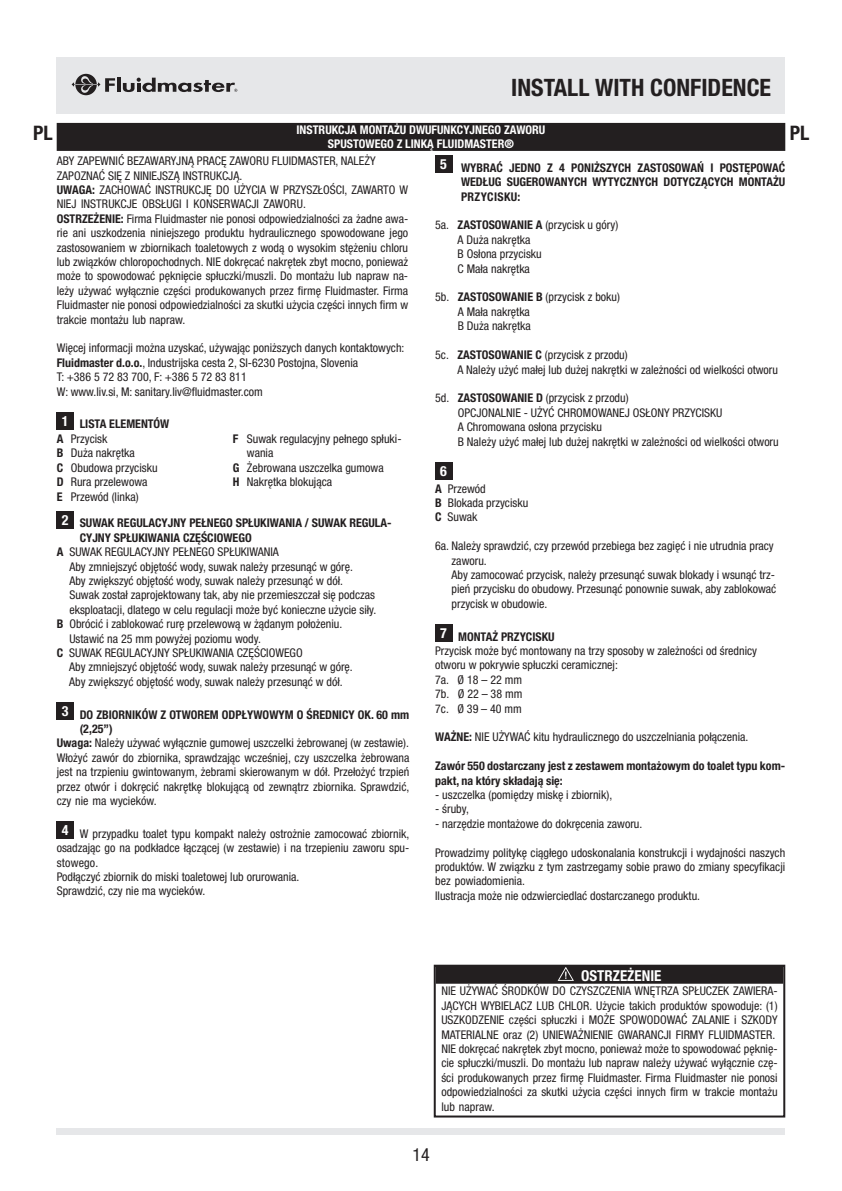
<style>
.page{position:relative;width:842px;height:1191px;background:#fff}
.page>*{position:absolute;margin:0;border:0;box-sizing:border-box;transform-origin:0 0}
.t1{font:700 condensed 24px "Helvetica Neue LT Pro";color:#231f20}
.t2{font:700 condensed 20px "Helvetica Neue LT Pro";color:#231f20}
.t3{font:condensed 18px "Helvetica Neue LT Pro";color:#231f20}
.t4{font:700 condensed 15px "Helvetica Neue LT Pro";color:#fff}
.t5{font:700 condensed 14px "Helvetica Neue LT Pro";color:#fff}
.t6{font:condensed 12px/14.4px "Helvetica Neue LT Pro";color:#231f20}
.t7{font:700 condensed 12px/14.4px "Helvetica Neue LT Pro";color:#231f20;text-align:justify}
.t8{font:700 condensed 12px/14.4px "Helvetica Neue LT Pro";color:#fff;text-align:center}
.s1{font-weight:700}
</style>
<div class="page">
<div style="left:57px;top:57px;width:728px;height:56px;background:#e6e7e9"></div>
<hr style="left:117px;top:78px;width:4px;height:14px;background:#231f20">
<svg style="left:123px;top:78px;width:114px;height:14px"></svg>
<svg style="left:72px;top:74px;width:43px;height:21px"></svg>
<div style="left:57px;top:1128px;width:728px;height:6px;background:#e6e7e9"></div>
<div style="left:57px;top:123px;width:728px;height:28px;background:#231f20"></div>
<div style="left:57px;top:511px;width:17px;height:17px;background:#231f20"></div>
<div style="left:57px;top:702px;width:17px;height:17px;background:#231f20"></div>
<div style="left:57px;top:822px;width:17px;height:17px;background:#231f20"></div>
<div style="left:435px;top:156px;width:17px;height:17px;background:#231f20"></div>
<div style="left:435px;top:462px;width:17px;height:17px;background:#231f20"></div>
<div style="left:435px;top:624px;width:17px;height:17px;background:#231f20"></div>
<div style="left:57px;top:412px;width:17px;height:17px;background:#231f20"></div>
<div style="left:436px;top:965px;width:347px;height:18px;background:#231f20"></div>
<svg style="left:558px;top:967px;width:16px;height:14px"></svg>
<div style="left:434px;top:964px;width:351px;height:153px;border:2px solid #231f20"></div>
<h1 class="t1" style="left:511px;top:73px;width:261px">INSTALL WITH CONFIDENCE</h1>
<p class="t8" style="left:297px;top:122px;width:250px">INSTRUKCJA MONTAŻU DWUFUNKCYJNEGO ZAWORU<br>SPUSTOWEGO Z LINKĄ FLUIDMASTER®</p>
<h2 class="t2" style="left:33px;top:120px;width:21px">PL</h2>
<h2 class="t2" style="left:790px;top:120px;width:21px">PL</h2>
<p class="t6" style="left:57px;top:154px;width:353px">ABY ZAPEWNIĆ BEZAWARYJNĄ PRACĘ ZAWORU FLUIDMASTER, NALEŻY ZAPOZNAĆ SIĘ Z NINIEJSZĄ INSTRUKCJĄ.<br><span class="s1">UWAGA:</span> ZACHOWAĆ INSTRUKCJĘ DO UŻYCIA W PRZYSZŁOŚCI, ZAWARTO W NIEJ INSTRUKCJE OBSŁUGI I KONSERWACJI ZAWORU.<br><span class="s1">OSTRZEŻENIE:</span> Firma Fluidmaster nie ponosi odpowiedzialności za żadne awa&shy;rie ani uszkodzenia niniejszego produktu hydraulicznego spowodowane jego zastosowaniem w zbiornikach toaletowych z wodą o wysokim stężeniu chloru lub związków chloropochodnych. NIE dokręcać nakrętek zbyt mocno, ponieważ może to spowodować pęknięcie spłuczki/muszli. Do montażu lub napraw na&shy;leży używać wyłącznie części produkowanych przez firmę Fluidmaster. Firma Fluidmaster nie ponosi odpowiedzialności za skutki użycia części innych firm w trakcie montażu lub napraw.</p>
<p class="t6" style="left:57px;top:341px;width:349px">Więcej informacji można uzyskać, używając poniższych danych kontaktowych:<br><span class="s1">Fluidmaster d.o.o.</span>, Industrijska cesta 2, SI-6230 Postojna, Slovenia<br>T: +386 5 72 83 700, F: +386 5 72 83 811<br>W: www.liv.si, M: sanitary.liv@fluidmaster.com</p>
<p class="t7" style="left:62px;top:416px;width:109px"><sup>1</sup> LISTA ELEMENTÓW</p>
<p class="t6" style="left:57px;top:431px;width:102px"><span class="s1">A</span> Przycisk<br><span class="s1">B</span> Duża nakrętka<br><span class="s1">C</span> Obudowa przycisku<br><span class="s1">D</span> Rura przelewowa<br><span class="s1">E</span> Przewód (linka)</p>
<p class="t6" style="left:233px;top:431px;width:170px"><span class="s1">F</span> Suwak regulacyjny pełnego spłuki-</p>
<p class="t6" style="left:247px;top:446px;width:28px">wania</p>
<p class="t6" style="left:233px;top:460px;width:153px"><span class="s1">G</span> Żebrowana uszczelka gumowa</p>
<p class="t6" style="left:233px;top:475px;width:101px"><span class="s1">H</span> Nakrętka blokująca</p>
<p class="t7" style="left:62px;top:516px;width:331px"><sup>2</sup> SUWAK REGULACYJNY PEŁNEGO SPŁUKIWANIA / SUWAK REGULA-</p>
<p class="t7" style="left:80px;top:530px;width:174px">CYJNY SPŁUKIWANIA CZĘŚCIOWEGO</p>
<p class="t6" style="left:57px;top:545px;width:224px"><span class="s1">A</span> SUWAK REGULACYJNY PEŁNEGO SPŁUKIWANIA</p>
<p class="t6" style="left:69px;top:559px;width:285px">Aby zmniejszyć objętość wody, suwak należy przesunąć w górę.</p>
<p class="t6" style="left:69px;top:573px;width:275px">Aby zwiększyć objętość wody, suwak należy przesunąć w dół.</p>
<p class="t6" style="left:69px;top:588px;width:307px">Suwak został zaprojektowany tak, aby nie przemieszczał się podczas</p>
<p class="t6" style="left:69px;top:602px;width:308px">eksploatacji, dlatego w celu regulacji może być konieczne użycie siły.</p>
<p class="t6" style="left:57px;top:617px;width:287px"><span class="s1">B</span> Obrócić i zablokować rurę przelewową w żądanym położeniu.</p>
<p class="t6" style="left:69px;top:631px;width:193px">Ustawić na 25 mm powyżej poziomu wody.</p>
<p class="t6" style="left:57px;top:645px;width:248px"><span class="s1">C</span> SUWAK REGULACYJNY SPŁUKIWANIA CZĘŚCIOWEGO</p>
<p class="t6" style="left:69px;top:660px;width:285px">Aby zmniejszyć objętość wody, suwak należy przesunąć w górę.</p>
<p class="t6" style="left:69px;top:674px;width:275px">Aby zwiększyć objętość wody, suwak należy przesunąć w dół.</p>
<p class="t7" style="left:62px;top:707px;width:349px"><sup>3</sup> DO ZBIORNIKÓW Z OTWOREM ODPŁYWOWYM O ŚREDNICY OK. 60 mm</p>
<p class="t7" style="left:80px;top:721px;width:35px">(2,25”)</p>
<p class="t6" style="left:57px;top:736px;width:354px"><span class="s1">Uwaga:</span> Należy używać wyłącznie gumowej uszczelki żebrowanej (w zestawie).</p>
<p class="t6" style="left:57px;top:750px;width:354px">Włożyć zawór do zbiornika, sprawdzając wcześniej, czy uszczelka żebrowana</p>
<p class="t6" style="left:57px;top:764px;width:354px">jest na trzpieniu gwintowanym, żebrami skierowanym w dół. Przełożyć trzpień</p>
<p class="t6" style="left:57px;top:779px;width:354px">przez otwór i dokręcić nakrętkę blokującą od zewnątrz zbiornika. Sprawdzić,</p>
<p class="t6" style="left:57px;top:793px;width:102px">czy nie ma wycieków.</p>
<p class="t6" style="left:57px;top:826px;width:354px;text-indent:5px"><sup>4</sup> W przypadku toalet typu kompakt należy ostrożnie zamocować zbiornik, osadzając go na podkładce łączącej (w zestawie) i na trzepieniu zaworu spu&shy;stowego.<br>Podłączyć zbiornik do miski toaletowej lub orurowania.<br>Sprawdzić, czy nie ma wycieków.</p>
<p class="t7" style="left:461px;top:160px;width:326px;text-indent:-21px"><sup>5</sup> WYBRAĆ JEDNO Z 4 PONIŻSZYCH ZASTOSOWAŃ I POSTĘPOWAĆ WEDŁUG SUGEROWANYCH WYTYCZNYCH DOTYCZĄCYCH MONTAŻU PRZYCISKU:</p>
<p class="t6" style="left:458px;top:218px;width:162px;text-indent:-22px">5a. <span class="s1">ZASTOSOWANIE A</span> (przycisk u góry)<br>A Duża nakrętka<br>B Osłona przycisku<br>C Mała nakrętka</p>
<p class="t6" style="left:458px;top:290px;width:164px;text-indent:-23px">5b. <span class="s1">ZASTOSOWANIE B</span> (przycisk z boku)<br>A Mała nakrętka<br>B Duża nakrętka</p>
<p class="t6" style="left:457px;top:347px;width:322px;text-indent:-22px">5c. <span class="s1">ZASTOSOWANIE C</span> (przycisk z przodu)<br>A Należy użyć małej lub dużej nakrętki w zależności od wielkości otworu</p>
<p class="t6" style="left:458px;top:391px;width:322px;text-indent:-23px">5d. <span class="s1">ZASTOSOWANIE D</span> (przycisk z przodu)<br>OPCJONALNIE - UŻYĆ CHROMOWANEJ OSŁONY PRZYCISKU<br>A Chromowana osłona przycisku<br>B Należy użyć małej lub dużej nakrętki w zależności od wielkości otworu</p>
<p class="t5" style="left:440px;top:462px;width:8px">6</p>
<p class="t6" style="left:435px;top:481px;width:95px"><span class="s1">A</span> Przewód<br><span class="s1">B</span> Blokada przycisku<br><span class="s1">C</span> Suwak</p>
<p class="t6" style="left:452px;top:539px;width:326px;text-indent:-16px">6a. Należy sprawdzić, czy przewód przebiega bez zagięć i nie utrudnia pracy zaworu.<br>Aby zamocować przycisk, należy przesunąć suwak blokady i wsunąć trz&shy;pień przycisku do obudowy. Przesunąć ponownie suwak, aby zablokować przycisk w obudowie.</p>
<p class="t6" style="left:435px;top:629px;width:323px;text-indent:5px"><sup>7</sup> <span class="s1">MONTAŻ PRZYCISKU<br></span>Przycisk może być montowany na trzy sposoby w zależności od średnicy otworu w pokrywie spłuczki ceramicznej:<br>7a. Ø 18 – 22 mm<br>7b. Ø 22 – 38 mm<br>7c. Ø 39 – 40 mm</p>
<p class="t6" style="left:435px;top:730px;width:315px"><span class="s1">WAŻNE:</span> NIE UŻYWAĆ kitu hydraulicznego do uszczelniania połączenia.</p>
<p class="t7" style="left:435px;top:758px;width:352px">Zawór 550 dostarczany jest z zestawem montażowym do toalet typu kom&shy;pakt, na który składają się:</p>
<p class="t6" style="left:435px;top:787px;width:179px">- uszczelka (pomiędzy miskę i zbiornik),</p>
<p class="t6" style="left:435px;top:802px;width:35px">- śruby,</p>
<p class="t6" style="left:435px;top:816px;width:209px">- narzędzie montażowe do dokręcenia zaworu.</p>
<p class="t6" style="left:435px;top:845px;width:352px">Prowadzimy politykę ciągłego udoskonalania konstrukcji i wydajności naszych produktów. W związku z tym zastrzegamy sobie prawo do zmiany specyfikacji bez powiadomienia.<br>Ilustracja może nie odzwierciedlać dostarczanego produktu.</p>
<p class="t4" style="left:581px;top:966px;width:82px">OSTRZEŻENIE</p>
<p class="t6" style="left:441px;top:983px;width:338px">NIE UŻYWAĆ ŚRODKÓW DO CZYSZCZENIA WNĘTRZA SPŁUCZEK ZAWIERA-JĄCYCH WYBIELACZ LUB CHLOR. Użycie takich produktów spowoduje: (1)<br>USZKODZENIE części spłuczki i MOŻE SPOWODOWAĆ ZALANIE i SZKODY MATERIALNE oraz (2) UNIEWAŻNIENIE GWARANCJI FIRMY FLUIDMASTER.<br>NIE dokręcać nakrętek zbyt mocno, ponieważ może to spowodować pęknię&shy;cie spłuczki/muszli. Do montażu lub napraw należy używać wyłącznie czę&shy;ści produkowanych przez firmę Fluidmaster. Firma Fluidmaster nie ponosi odpowiedzialności za skutki użycia części innych firm w trakcie montażu lub napraw.</p>
<h3 class="t3" style="left:412px;top:1144px;width:19px">14</h3>
</div>
